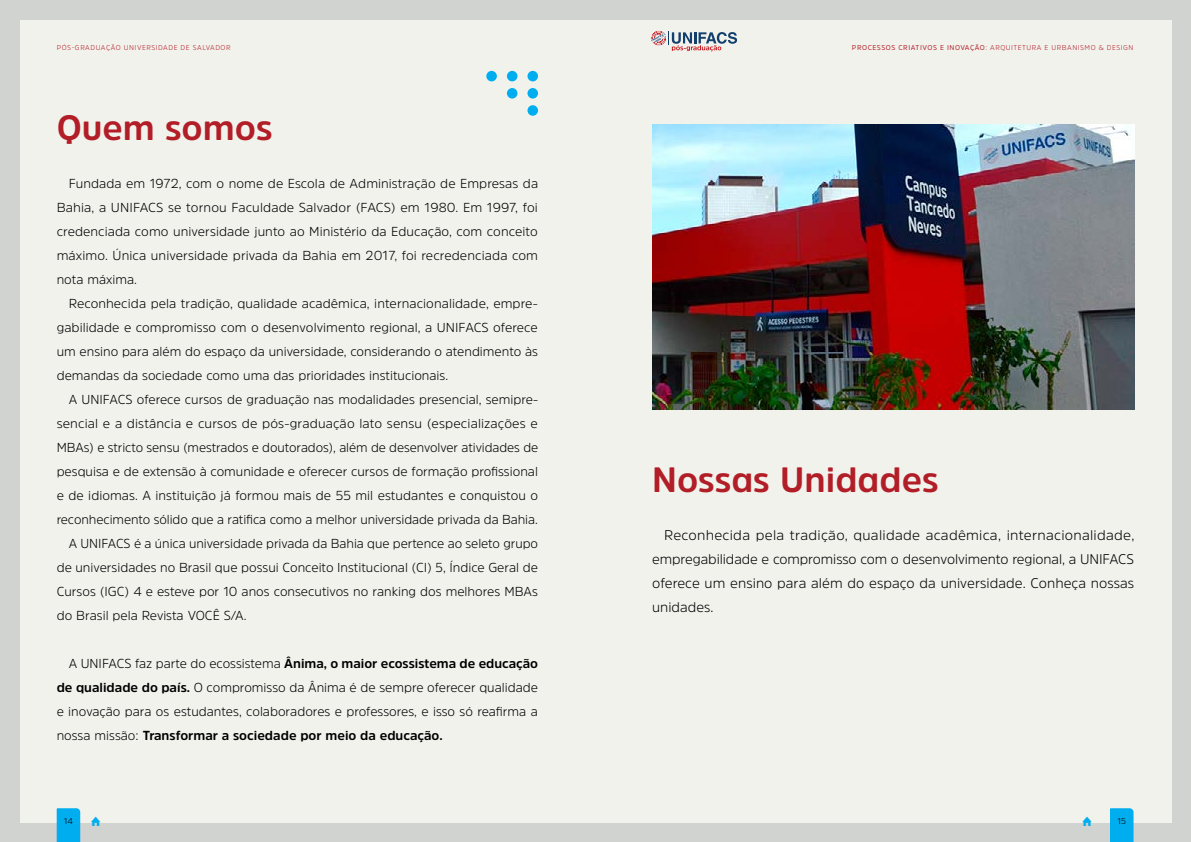
<style>
.page{position:relative;width:1191px;height:842px;background:#d1d3d0}
.page>*{position:absolute;margin:0;border:0;box-sizing:border-box;transform-origin:0 0}
.t1{font:700 35px "Amsi Pro";color:#b21e27}
.t2{font:300 14px/24px "Amsi Pro";letter-spacing:.005em;color:#000;text-align:justify}
.t3{font:300 13px/24px "Amsi Pro";color:#000;text-align:justify}
.t4{font:300 8.5px "Amsi Pro";color:#000}
.t5{font:300 7px "Amsi Pro";letter-spacing:.08em;color:#b21e27}
.s1{font-weight:700}
.s2{font-weight:400}
</style>
<div class="page">
<div style="left:20px;top:20px;width:1151px;height:802px;background:#f2f2ed"></div>
<svg style="left:1110px;top:808px;width:23px;height:34px"></svg>
<svg style="left:651px;top:30px;width:86px;height:21px"></svg>
<svg style="left:57px;top:808px;width:23px;height:34px"></svg>
<div style="left:486px;top:71px;width:11px;height:10px;background:#00aeef;border-radius:50%"></div>
<div style="left:507px;top:71px;width:10px;height:10px;background:#00aeef;border-radius:50%"></div>
<div style="left:507px;top:88px;width:10px;height:11px;background:#00aeef;border-radius:50%"></div>
<div style="left:527px;top:71px;width:11px;height:10px;background:#00aeef;border-radius:50%"></div>
<div style="left:527px;top:88px;width:11px;height:11px;background:#00aeef;border-radius:50%"></div>
<div style="left:527px;top:105px;width:11px;height:11px;background:#00aeef;border-radius:50%"></div>
<img style="left:652px;top:124px;width:482px;height:285px">
<p class="t5" style="left:57px;top:42px;width:175px">PÓS-GRADUAÇÃO UNIVERSIDADE DE SALVADOR</p>
<h1 class="t1" style="left:57px;top:104px;width:217px">Quem somos</h1>
<p class="t3" style="left:57px;top:171px;width:483px;text-indent:12px">Fundada em 1972, com o nome de Escola de Administração de Empresas da Bahia, a UNIFACS se tornou Faculdade Salvador (FACS) em 1980. Em 1997, foi credenciada como universidade junto ao Ministério da Educação, com conceito máximo. Única universidade privada da Bahia em 2017, foi recredenciada com nota máxima.</p>
<p class="t3" style="left:57px;top:291px;width:483px;text-indent:12px">Reconhecida pela tradição, qualidade acadêmica, internacionalidade, empre&shy;gabilidade e compromisso com o desenvolvimento regional, a UNIFACS oferece um ensino para além do espaço da universidade, considerando o atendimento às demandas da sociedade como uma das prioridades institucionais.</p>
<p class="t3" style="left:69px;top:387px;width:471px">A UNIFACS oferece cursos de graduação nas modalidades presencial, semipre-</p>
<p class="t3" style="left:57px;top:411px;width:482px">sencial e a distância e cursos de pós-graduação lato sensu (especializações e</p>
<p class="t3" style="left:57px;top:435px;width:483px">MBAs) e stricto sensu (mestrados e doutorados), além de desenvolver atividades de</p>
<p class="t3" style="left:57px;top:459px;width:483px">pesquisa e de extensão à comunidade e oferecer cursos de formação profissional</p>
<p class="t3" style="left:57px;top:483px;width:483px">e de idiomas. A instituição já formou mais de 55 mil estudantes e conquistou o</p>
<p class="t3" style="left:57px;top:507px;width:483px">reconhecimento sólido que a ratifica como a melhor universidade privada da Bahia.</p>
<p class="t3" style="left:69px;top:531px;width:471px">A UNIFACS é a única universidade privada da Bahia que pertence ao seleto grupo</p>
<p class="t3" style="left:57px;top:555px;width:483px">de universidades no Brasil que possui Conceito Institucional (CI) 5, Índice Geral de</p>
<p class="t3" style="left:57px;top:579px;width:483px">Cursos (IGC) 4 e esteve por 10 anos consecutivos no ranking dos melhores MBAs</p>
<p class="t3" style="left:57px;top:603px;width:191px">do Brasil pela Revista VOCÊ S/A.</p>
<p class="t3" style="left:57px;top:651px;width:483px;text-indent:12px">A UNIFACS faz parte do ecossistema <span class="s1">Ânima, o maior ecossistema de educação de qualidade do país.</span> O compromisso da Ânima é de sempre oferecer qualidade e inovação para os estudantes, colaboradores e professores, e isso só reafirma a nossa missão: <span class="s1">Transformar a sociedade por meio da educação.</span></p>
<p class="t4" style="left:64px;top:815px;width:11px">14</p>
<p class="t5" style="left:852px;top:42px;width:283px"><span class="s2">PROCESSOS CRIATIVOS E INOVAÇÃO</span>: ARQUITETURA E URBANISMO &amp; DESIGN</p>
<h1 class="t1" style="left:652px;top:456px;width:288px">Nossas Unidades</h1>
<p class="t2" style="left:652px;top:523px;width:484px;text-indent:12px">Reconhecida pela tradição, qualidade acadêmica, internacionalidade, empregabilidade e compromisso com o desenvolvimento regional, a UNIFACS oferece um ensino para além do espaço da universidade. Conheça nossas unidades.</p>
<p class="t4" style="left:1117px;top:815px;width:10px">15</p>
</div>
